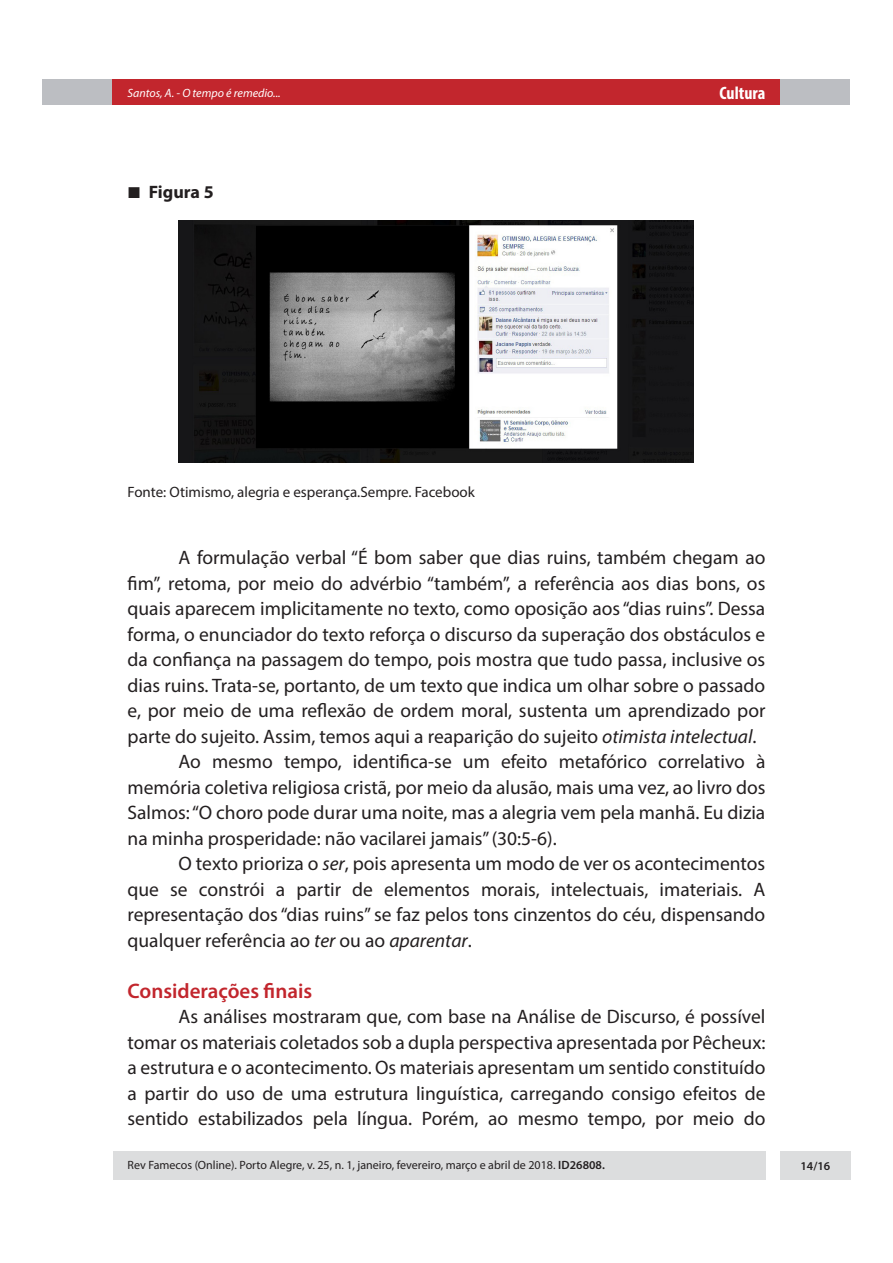
<style>
.page{position:relative;width:893px;height:1263px;background:#fff}
.page>*{position:absolute;margin:0;border:0;box-sizing:border-box;transform-origin:0 0}
.Interna_-_subtítulo{font:600 21px "Myriad Pro";color:#c2262d}
.Interna_-_parágrafo{font:19.5px/25.5px "Myriad Pro";color:#231f20;text-align:justify}
.t1{font:700 condensed 18px "Myriad Pro";color:#fff}
.t2{font:700 18px "Myriad Pro";color:#231f20}
.Interna_-_legenda__a{font:15px "Myriad Pro";color:#231f20}
.t3{font:12px "Myriad Pro";color:#231f20}
.t4{font:italic 12px "Myriad Pro";color:#fff}
.t5{font:600 12px "Myriad Pro";color:#231f20}
.s1{font-style:italic}
.s2{font-weight:600}
</style>
<div class="page">
<div style="left:43px;top:80px;width:807px;height:25px;background:#bcbec2"></div>
<div style="left:113px;top:80px;width:667px;height:25px;background:#c2262d"></div>
<div style="left:780px;top:1151px;width:70px;height:28px;background:#dcddde"></div>
<div style="left:113px;top:1151px;width:652px;height:28px;background:#dcddde"></div>
<img style="left:179px;top:220px;width:514px;height:242px">
<p class="t4" style="left:128px;top:85px;width:155px">Santos, A. - O tempo é remedio...</p>
<p class="t1" style="left:719px;top:82px;width:47px">Cultura</p>
<p class="t2" style="left:149px;top:180px;width:66px">Figura 5</p>
<p class="Interna_-_legenda__a" style="left:128px;top:482px;width:349px">Fonte: Otimismo, alegria e esperança.Sempre. Facebook</p>
<p class="Interna_-_parágrafo" style="left:128px;top:544px;width:639px;text-indent:51px">A formulação verbal “É bom saber que dias ruins, também chegam ao fim”, retoma, por meio do advérbio “também”, a referência aos dias bons, os quais aparecem implicitamente no texto, como oposição aos “dias ruins”. Dessa forma, o enunciador do texto reforça o discurso da superação dos obstáculos e da confiança na passagem do tempo, pois mostra que tudo passa, inclusive os dias ruins. Trata-se, portanto, de um texto que indica um olhar sobre o passado e, por meio de uma reflexão de ordem moral, sustenta um aprendizado por parte do sujeito. Assim, temos aqui a reaparição do sujeito <span class="s1">otimista intelectual</span>.</p>
<p class="Interna_-_parágrafo" style="left:128px;top:748px;width:639px;text-indent:51px">Ao mesmo tempo, identifica-se um efeito metafórico correlativo à memória coletiva religiosa cristã, por meio da alusão, mais uma vez, ao livro dos Salmos: “O choro pode durar uma noite, mas a alegria vem pela manhã. Eu dizia na minha prosperidade: não vacilarei jamais” (30:5-6).</p>
<p class="Interna_-_parágrafo" style="left:128px;top:850px;width:639px;text-indent:51px">O texto prioriza o <span class="s1">ser</span>, pois apresenta um modo de ver os acontecimentos que se constrói a partir de elementos morais, intelectuais, imateriais. A representação dos “dias ruins” se faz pelos tons cinzentos do céu, dispensando qualquer referência ao <span class="s1">ter</span> ou ao <span class="s1">aparentar</span>.</p>
<p class="Interna_-_subtítulo" style="left:128px;top:977px;width:186px">Considerações finais</p>
<p class="Interna_-_parágrafo" style="left:128px;top:1003px;width:639px;text-indent:51px">As análises mostraram que, com base na Análise de Discurso, é possível tomar os materiais coletados sob a dupla perspectiva apresentada por Pêcheux: a estrutura e o acontecimento. Os materiais apresentam um sentido constituído a partir do uso de uma estrutura linguística, carregando consigo efeitos de sentido estabilizados pela língua. Porém, ao mesmo tempo, por meio do</p>
<p class="t3" style="left:128px;top:1158px;width:479px">Rev Famecos (Online). Porto Alegre, v. 25, n. 1, janeiro, fevereiro, março e abril de 2018. <span class="s2">ID26808.</span></p>
<p class="t5" style="left:800px;top:1158px;width:31px">14/16</p>
</div>
